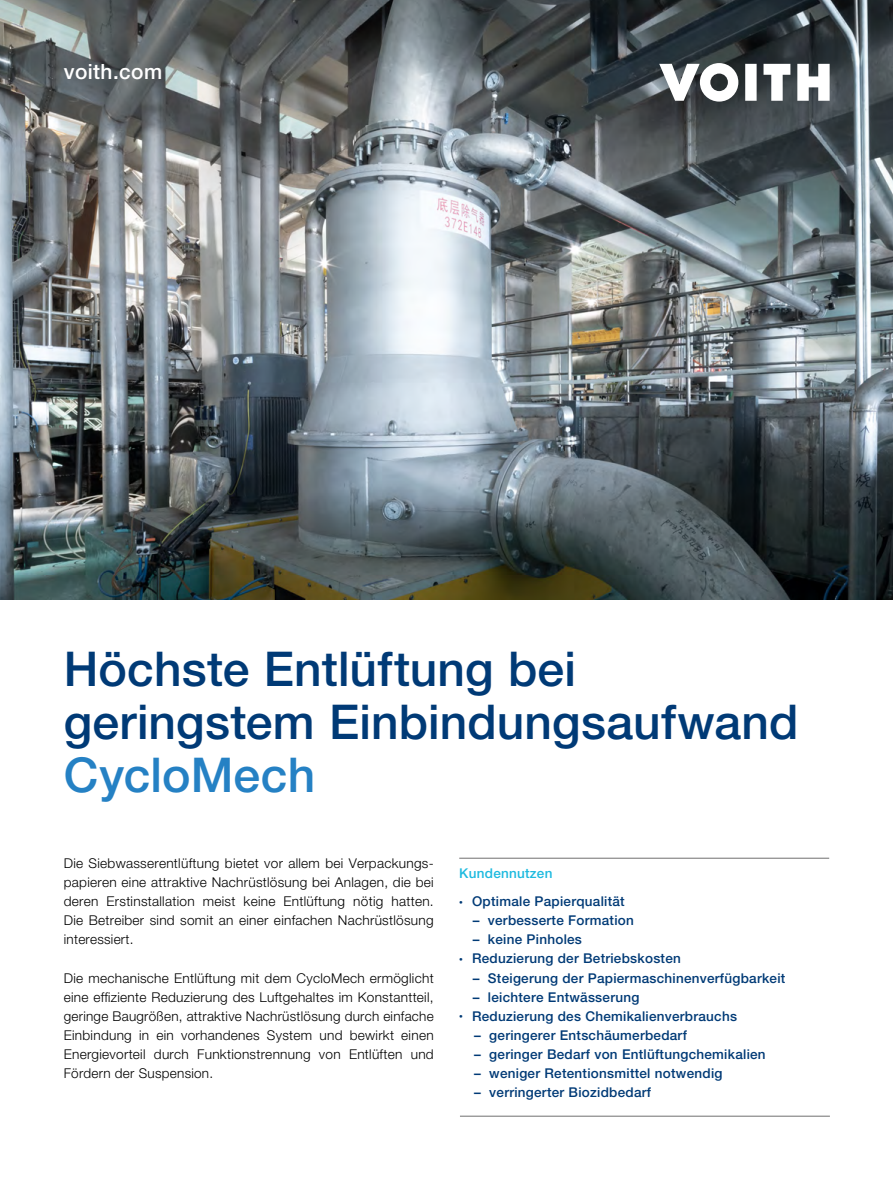
<style>
.page{position:relative;width:893px;height:1191px;background:#fff}
.page>*{position:absolute;margin:0;border:0;box-sizing:border-box;transform-origin:0 0}
.t1{font:500 48px/52.8px "Helvetica Neue LT Pro";letter-spacing:.005em;color:#003a76}
.t2{font:500 48px "Helvetica Neue LT Pro";letter-spacing:.005em;color:#2581c4}
.t3{font:500 21px "Helvetica Neue LT Pro";letter-spacing:.02em;color:#fff}
.t4{font:300 13.5px/19.2px "Helvetica Neue LT Pro";letter-spacing:.02em;color:#000;text-align:justify}
.t5{font:500 13.5px "Helvetica Neue LT Pro";letter-spacing:.02em;color:#003a76}
.t6{font:500 13.5px "Helvetica Neue LT Pro";letter-spacing:.02em;color:#1dbadf}
.s1{font-size:7.5px}
</style>
<div class="page">
<img style="left:0;top:0;width:893px;height:600px">
<hr style="left:459px;top:858px;width:370px;height:1px;background:#706f6f">
<hr style="left:460px;top:1115px;width:370px;height:1px;background:#706f6f">
<svg style="left:659px;top:63px;width:79px;height:39px"></svg>
<svg style="left:745px;top:64px;width:12px;height:37px"></svg>
<svg style="left:763px;top:64px;width:27px;height:37px"></svg>
<svg style="left:797px;top:64px;width:33px;height:37px"></svg>
<h2 class="t3" style="left:64px;top:59px;width:100px">voith.com</h2>
<h1 class="t1" style="left:64px;top:642px;width:736px">Höchste Entlüftung bei geringstem Einbindungsaufwand</h1>
<h1 class="t2" style="left:64px;top:746px;width:253px">CycloMech</h1>
<p class="t4" style="left:64px;top:853px;width:371px">Die Siebwasserentlüftung bietet vor allem bei Verpackungs&shy;papieren eine attraktive Nachrüstlösung bei Anlagen, die bei deren Erstinstallation meist keine Entlüftung nötig hatten.<br>Die Betreiber sind somit an einer einfachen Nachrüstlösung interessiert.</p>
<p class="t4" style="left:64px;top:968px;width:371px">Die mechanische Entlüftung mit dem CycloMech ermöglicht eine effiziente Reduzierung des Luftgehaltes im Konstantteil, geringe Baugrößen, attraktive Nachrüstlösung durch einfache Einbindung in ein vorhandenes System und bewirkt einen Energievorteil durch Funktionstrennung von Entlüften und Fördern der Suspension.</p>
<p class="t6" style="left:459px;top:864px;width:95px">Kundennutzen</p>
<p class="t5" style="left:459px;top:893px;width:167px"><span class="s1">•</span> Optimale Papierqualität</p>
<p class="t5" style="left:473px;top:912px;width:163px">– verbesserte Formation</p>
<p class="t5" style="left:473px;top:931px;width:111px">– keine Pinholes</p>
<p class="t5" style="left:459px;top:950px;width:223px"><span class="s1">•</span> Reduzierung der Betriebskosten</p>
<p class="t5" style="left:473px;top:969px;width:314px">– Steigerung der Papiermaschinenverfügbarkeit</p>
<p class="t5" style="left:473px;top:988px;width:168px">– leichtere Entwässerung</p>
<p class="t5" style="left:459px;top:1008px;width:279px"><span class="s1">•</span> Reduzierung des Chemikalienverbrauchs</p>
<p class="t5" style="left:474px;top:1027px;width:214px">– geringerer Entschäumerbedarf</p>
<p class="t5" style="left:474px;top:1046px;width:293px">– geringer Bedarf von Entlüftungchemikalien</p>
<p class="t5" style="left:474px;top:1065px;width:250px">– weniger Retentionsmittel notwendig</p>
<p class="t5" style="left:474px;top:1084px;width:178px">– verringerter Biozidbedarf</p>
</div>
